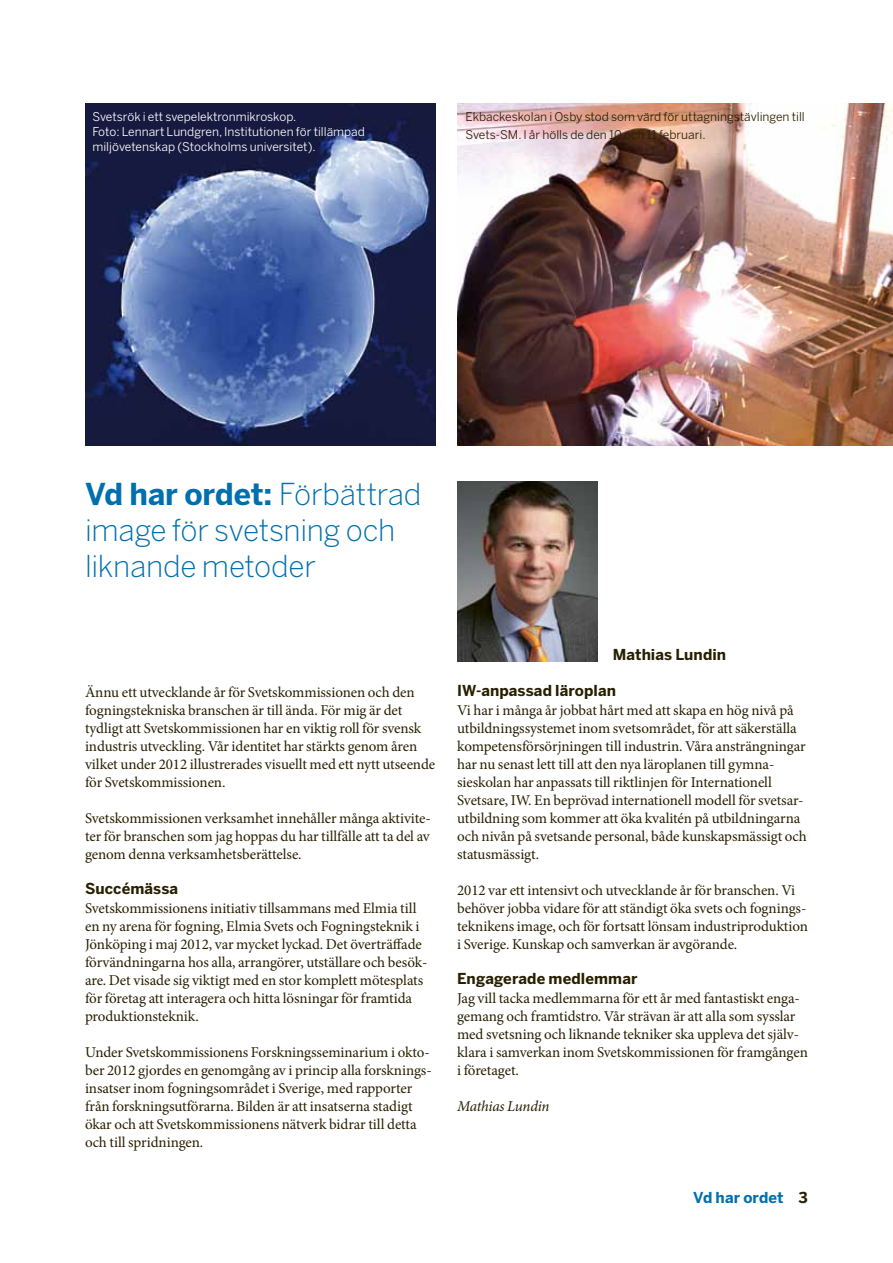
<style>
.page{position:relative;width:893px;height:1263px;background:#fff}
.page>*{position:absolute;margin:0;border:0;box-sizing:border-box;transform-origin:0 0}
.t1{font:300 30px/36px "Benton Sans";letter-spacing:-.01em;color:#006fad}
.t2{font:15px/18px "Minion Pro";letter-spacing:-.005em;color:#281f00}
.t3{font:700 15px "Benton Sans";letter-spacing:.005em;color:#281f00}
.t4{font:italic 15px "Minion Pro";letter-spacing:-.02em;color:#281f00}
.t5{font:700 15px "Benton Sans";letter-spacing:.005em;color:#006fad}
.t6{font:12px/15px "Benton Sans";color:#fff}
.t7{font:12px/18px "Benton Sans";color:#281f00}
.s1{font-weight:700}
.s2{color:#281f00}
</style>
<div class="page">
<img style="left:457px;top:103px;width:436px;height:342px">
<img style="left:457px;top:481px;width:140px;height:180px">
<img style="left:85px;top:103px;width:351px;height:342px">
<p class="t6" style="left:92px;top:109px;width:274px">Svetsrök i ett svepelektronmikroskop.<br>Foto: Lennart Lundgren, Institutionen för tillämpad miljövetenskap (Stockholms universitet).</p>
<p class="t7" style="left:466px;top:108px;width:341px">Ekbackeskolan i Osby stod som värd för uttagningstävlingen till<br>Svets-SM. I år hölls de den 10 och 11 februari.</p>
<h1 class="t1" style="left:85px;top:475px;width:338px"><span class="s1">Vd har ordet:</span> Förbättrad image för svetsning och liknande metoder</h1>
<p class="t2" style="left:85px;top:683px;width:352px">Ännu ett utvecklande år för Svetskommissionen och den fogningstekniska branschen är till ända. För mig är det tydligt att Svetskommissionen har en viktig roll för svensk industris utveckling. Vår identitet har stärkts genom åren vilket under 2012 illustrerades visuellt med ett nytt utseende för Svetskommissionen.</p>
<p class="t2" style="left:85px;top:809px;width:347px;text-align:justify">Svetskommissionen verksamhet innehåller många aktivite&shy;ter för branschen som jag hoppas du har tillfälle att ta del av genom denna verksamhetsberättelse.</p>
<p class="t3" style="left:85px;top:879px;width:95px">Succémässa</p>
<p class="t2" style="left:85px;top:899px;width:342px">Svetskommissionens initiativ tillsammans med Elmia till en ny arena för fogning, Elmia Svets och Fogningsteknik i Jönköping i maj 2012, var mycket lyckad. Det överträffade förvändningarna hos alla, arrangörer, utställare och besök&shy;are. Det visade sig viktigt med en stor komplett mötesplats för företag att interagera och hitta lösningar för framtida produktionsteknik.</p>
<p class="t2" style="left:85px;top:1043px;width:348px">Under Svetskommissionens Forskningsseminarium i okto&shy;ber 2012 gjordes en genomgång av i princip alla forsknings&shy;insatser inom fogningsområdet i Sverige, med rapporter från forskningsutförarna. Bilden är att insatserna stadigt ökar och att Svetskommissionens nätverk bidrar till detta och till spridningen.</p>
<p class="t3" style="left:613px;top:645px;width:115px">Mathias Lundin</p>
<p class="t3" style="left:457px;top:681px;width:160px">IW-anpassad läroplan</p>
<p class="t2" style="left:457px;top:701px;width:351px">Vi har i många år jobbat hårt med att skapa en hög nivå på utbildningssystemet inom svetsområdet, för att säkerställa kompetensförsörjningen till industrin. Våra ansträngningar har nu senast lett till att den nya läroplanen till gymna&shy;sieskolan har anpassats till riktlinjen för Internationell Svetsare, IW. En beprövad internationell modell för svetsar&shy;utbildning som kommer att öka kvalitén på utbildningarna och nivån på svetsande personal, både kunskapsmässigt och statusmässigt.</p>
<p class="t2" style="left:457px;top:881px;width:352px">2012 var ett intensivt och utvecklande år för branschen. Vi behöver jobba vidare för att ständigt öka svets och fognings&shy;teknikens image, och för fortsatt lönsam industriproduktion i Sverige. Kunskap och samverkan är avgörande.</p>
<p class="t3" style="left:457px;top:969px;width:182px">Engagerade medlemmar</p>
<p class="t2" style="left:457px;top:989px;width:352px">Jag vill tacka medlemmarna för ett år med fantastiskt enga&shy;gemang och framtidstro. Vår strävan är att alla som sysslar med svetsning och liknande tekniker ska uppleva det själv&shy;klara i samverkan inom Svetskommissionen för framgången i företaget.</p>
<p class="t4" style="left:457px;top:1096px;width:94px">Mathias Lundin</p>
<p class="t5" style="left:693px;top:1188px;width:116px">Vd har ordet <span class="s2">3</span></p>
</div>
